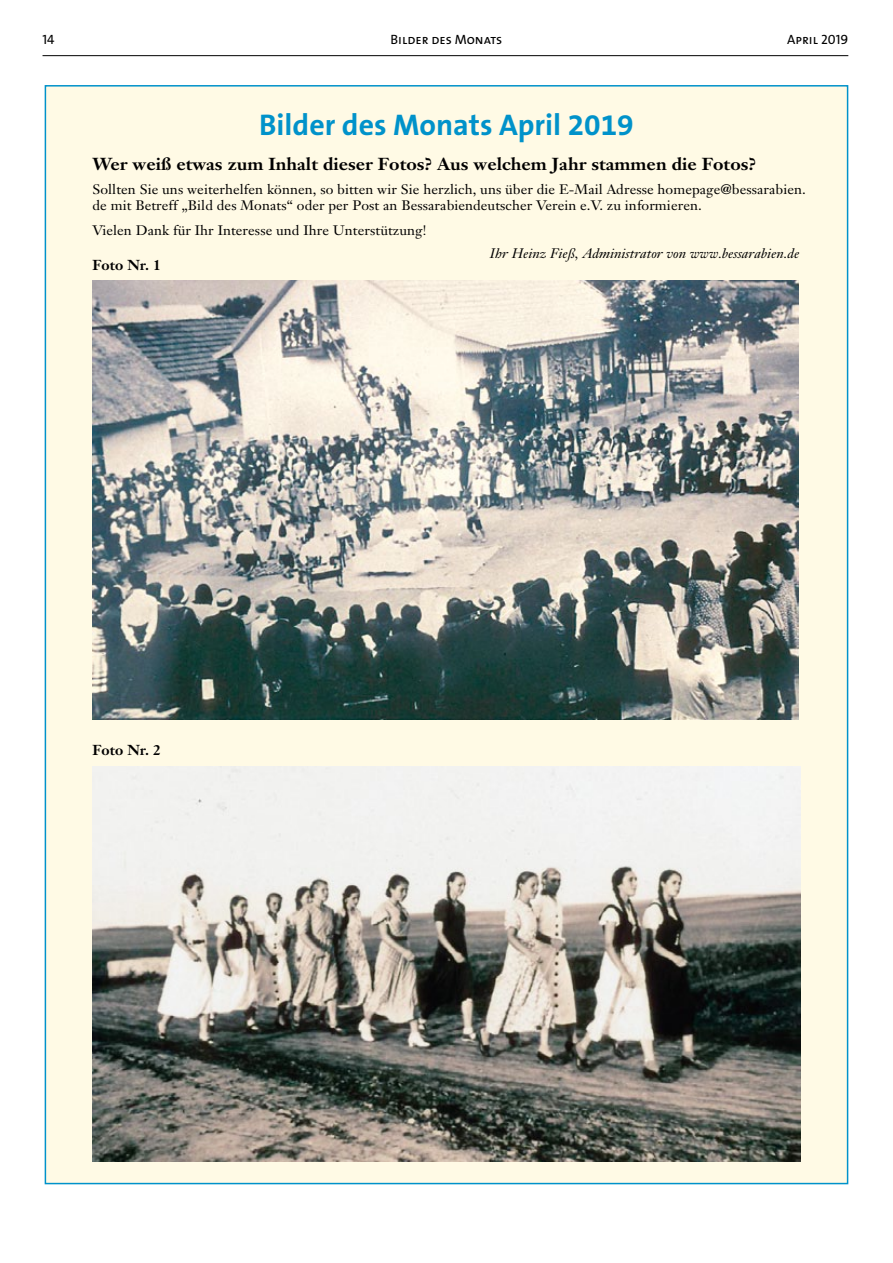
<style>
.page{position:relative;width:893px;height:1263px;background:#fff}
.page>*{position:absolute;margin:0;border:0;box-sizing:border-box;transform-origin:0 0}
.t1{font:700 30px "The Sans B7";color:#0092ca}
.t2{font:700 17.1px "Janson Text";color:#000;scale:1.05 1}
.t3{font:700 14.25px "Janson Text";letter-spacing:.005em;color:#000}
.t4{font:13.5px/16.4px "Janson Text";letter-spacing:.005em;color:#000;scale:1.05 1}
.t5{font:italic 13.5px "Janson Text";color:#000;scale:1.05 1}
.t6{font:13.5px "The Sans Caps";color:#000}
</style>
<div class="page">
<hr style="left:43px;top:55px;width:805px;height:1px;background:#000">
<div style="left:45px;top:86px;width:803px;height:1097px;background:#fffae5"></div>
<img style="left:92px;top:766px;width:708px;height:395px">
<img style="left:92px;top:280px;width:706px;height:440px">
<p class="t6" style="left:43px;top:28px;width:14px">14</p>
<p class="t6" style="left:391px;top:28px;width:113px">Bilder des Monats</p>
<p class="t6" style="left:787px;top:28px;width:63px">April 2019</p>
<h1 class="t1" style="left:259px;top:109px;width:376px">Bilder des Monats April 2019</h1>
<p class="t2" style="left:92px;top:153px;width:634px">Wer weiß etwas zum Inhalt dieser Fotos? Aus welchem Jahr stammen die Fotos?</p>
<p class="t4" style="left:92px;top:181px;width:681px">Sollten Sie uns weiterhelfen können, so bitten wir Sie herzlich, uns über die E-Mail Adresse homepage@bessarabien. de mit Betreff „Bild des Monats“ oder per Post an Bessarabiendeutscher Verein e.V. zu informieren.</p>
<p class="t4" style="left:92px;top:222px;width:320px">Vielen Dank für Ihr Interesse und Ihre Unterstützung!</p>
<p class="t5" style="left:490px;top:245px;width:296px">Ihr Heinz Fieß, Administrator von www.bessarabien.de</p>
<p class="t3" style="left:92px;top:255px;width:70px">Foto Nr. 1</p>
<p class="t3" style="left:92px;top:741px;width:70px">Foto Nr. 2</p>
</div>
